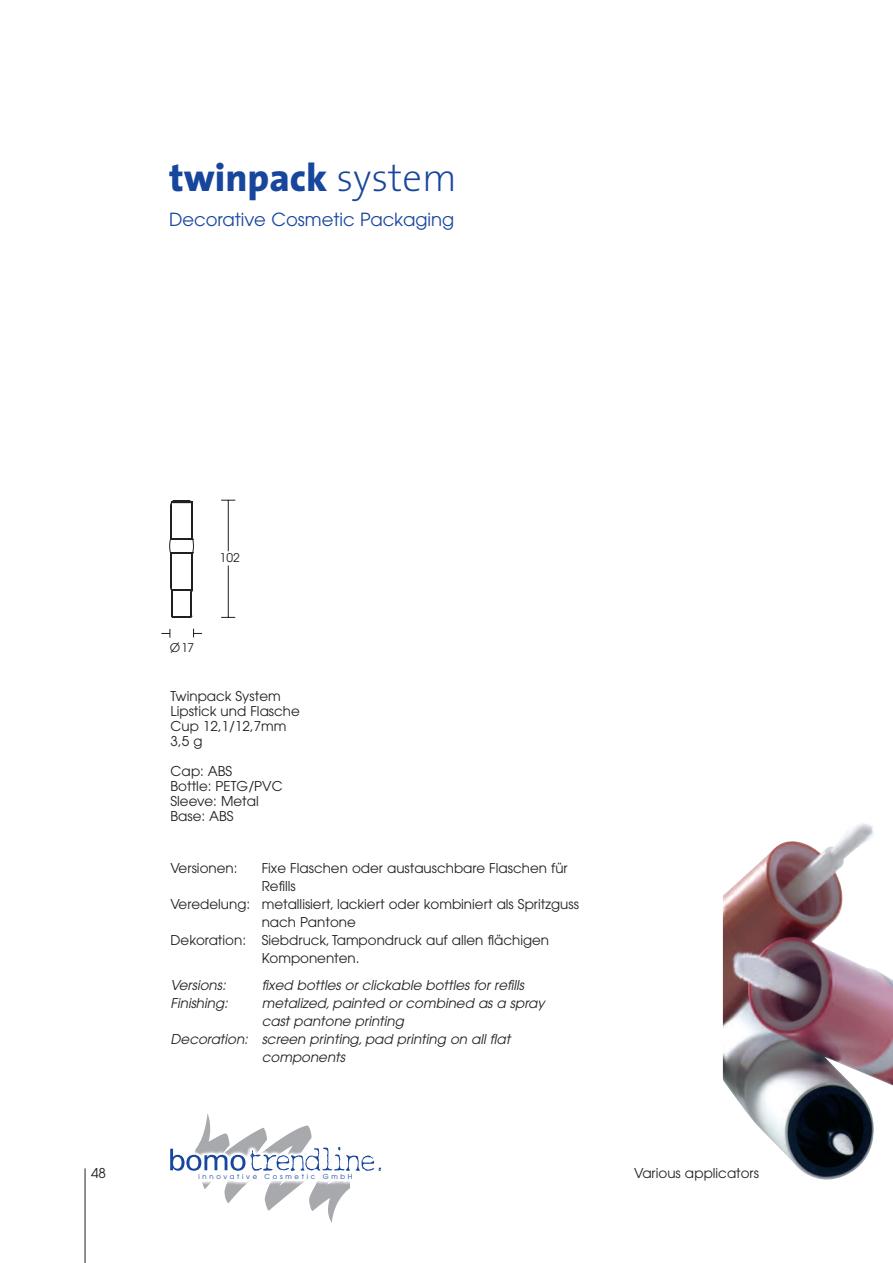
<style>
.page{position:relative;width:893px;height:1263px;background:#fff}
.page>*{position:absolute;margin:0;border:0;box-sizing:border-box;transform-origin:0 0}
.t1{font:800 39px "The Sans";color:#18469d}
.t2{font:18px "Avant Garde";color:#18469d}
.t3{font:13.5px/15px "Avant Garde";color:#231f20}
.t4{font:italic 13.5px "Avant Garde";color:#231f20}
.t5{font:12px "Avant Garde";color:#231f20}
.t6{font:6.9px "Avant Garde";letter-spacing:.4em;color:#18469d}
.s1{font-weight:200}
</style>
<div class="page">
<svg style="left:170px;top:1114px;width:211px;height:109px"></svg>
<svg style="left:193px;top:629px;width:9px;height:8px"></svg>
<svg style="left:161px;top:629px;width:10px;height:9px"></svg>
<hr style="left:228px;top:565px;width:1px;height:52px;background:#231f20">
<hr style="left:228px;top:500px;width:1px;height:51px;background:#231f20">
<svg style="left:221px;top:617px;width:14px;height:1px"></svg>
<svg style="left:221px;top:500px;width:14px;height:1px"></svg>
<svg style="left:169px;top:500px;width:25px;height:118px"></svg>
<hr style="left:85px;top:1168px;width:1px;height:95px;background:#231f20">
<img style="left:723px;top:822px;width:170px;height:358px">
<h1 class="t1" style="left:169px;top:163px;width:289px">twinpack <span class="s1">system</span></h1>
<h2 class="t2" style="left:169px;top:213px;width:287px">Decorative Cosmetic Packaging</h2>
<p class="t3" style="left:91px;top:1167px;width:16px">48</p>
<p class="t5" style="left:220px;top:553px;width:21px">102</p>
<p class="t5" style="left:170px;top:643px;width:26px">Ø17</p>
<p class="t3" style="left:171px;top:690px;width:131px">Twinpack System<br>Lipstick und Flasche<br>Cup 12,1/12,7mm<br>3,5 g</p>
<p class="t3" style="left:171px;top:765px;width:114px">Cap: ABS<br>Bottle: PETG/PVC<br>Sleeve: Metal<br>Base: ABS</p>
<p class="t3" style="left:171px;top:862px;width:68px">Versionen:</p>
<p class="t3" style="left:262px;top:862px;width:307px">Fixe Flaschen oder austauschbare Flaschen für</p>
<p class="t3" style="left:262px;top:880px;width:36px">Refills</p>
<p class="t3" style="left:171px;top:898px;width:410px">Veredelung: metallisiert, lackiert oder kombiniert als Spritzguss</p>
<p class="t3" style="left:262px;top:916px;width:96px">nach Pantone</p>
<p class="t3" style="left:171px;top:934px;width:380px">Dekoration: Siebdruck, Tampondruck auf allen flächigen</p>
<p class="t3" style="left:262px;top:952px;width:99px">Komponenten.</p>
<p class="t4" style="left:171px;top:980px;width:57px">Versions:</p>
<p class="t4" style="left:262px;top:980px;width:264px">fixed bottles or clickable bottles for refills</p>
<p class="t4" style="left:171px;top:998px;width:59px">Finishing:</p>
<p class="t4" style="left:262px;top:998px;width:284px">metalized, painted or combined as a spray</p>
<p class="t4" style="left:262px;top:1016px;width:144px">cast pantone printing</p>
<p class="t4" style="left:171px;top:1034px;width:341px">Decoration: screen printing, pad printing on all flat</p>
<p class="t4" style="left:262px;top:1052px;width:85px">components</p>
<p class="t6" style="left:198px;top:1173px;width:156px">innovative Cosmetic GmbH</p>
<p class="t3" style="left:634px;top:1167px;width:126px">Various applicators</p>
</div>
